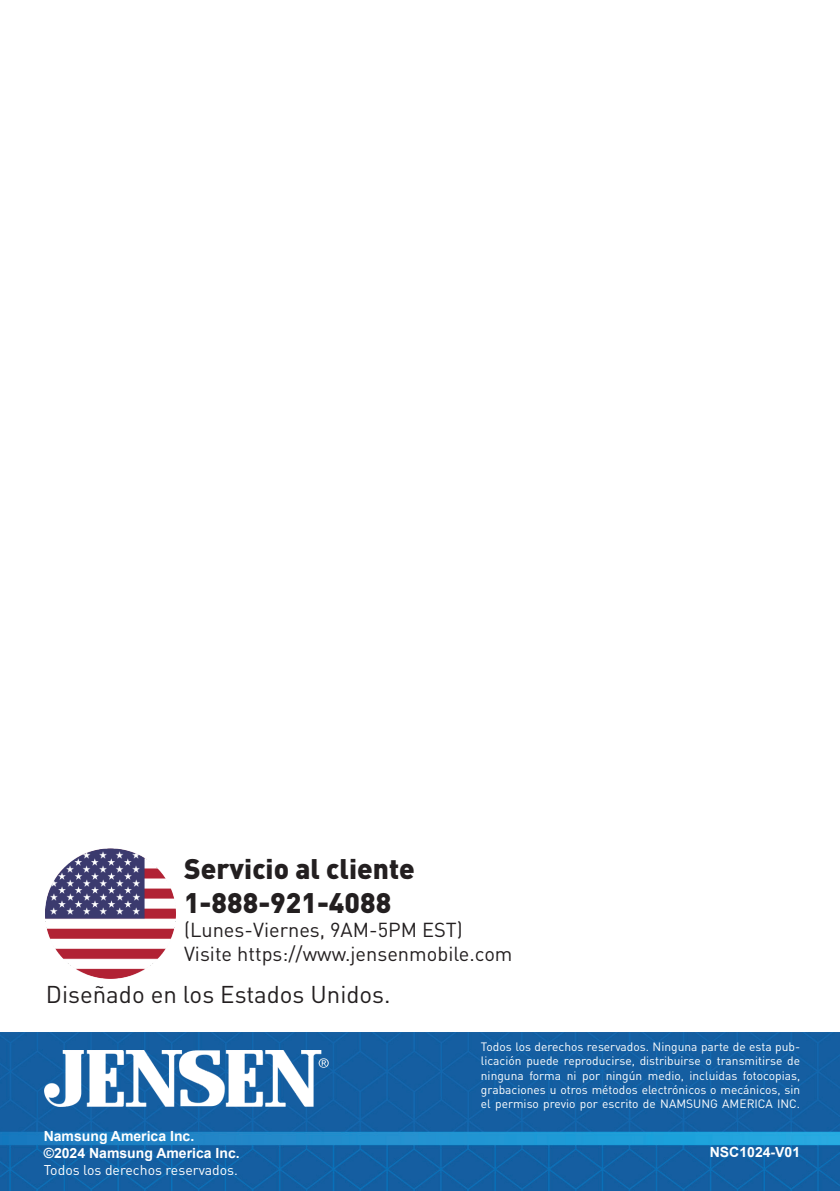
<style>
.page{position:relative;width:840px;height:1191px;background:#fff}
.page>*{position:absolute;margin:0;border:0;box-sizing:border-box;transform-origin:0 0}
.t1{font:900 28px/33.6px "DIN Pro";color:#231f20}
.t2{font:24px "DIN Pro";color:#231f20}
.t3{font:20px/24px "DIN Pro";color:#231f20}
.t4{font:700 14px/16.8px "Arial";color:#fff}
.t5{font:14px "DIN Pro";color:#fff}
.t6{font:12px/14.4px "DIN Pro";color:#fff;text-align:justify}
</style>
<div class="page">
<img style="left:0;top:1033px;width:839px;height:158px">
<img style="left:45px;top:848px;width:130px;height:130px">
<img style="left:45px;top:1050px;width:283px;height:57px">
<h1 class="t1" style="left:184px;top:851px;width:232px">Servicio al cliente<br>1-888-921-4088</h1>
<h3 class="t3" style="left:184px;top:916px;width:330px">(Lunes-Viernes, 9AM-5PM EST)<br>Visite https://www.jensenmobile.com</h3>
<h2 class="t2" style="left:46px;top:977px;width:346px">Diseñado en los Estados Unidos.</h2>
<p class="t4" style="left:44px;top:1127px;width:197px">Namsung America Inc.<br>©2024 Namsung America Inc.</p>
<p class="t5" style="left:44px;top:1160px;width:196px">Todos los derechos reservados.</p>
<p class="t6" style="left:480px;top:1038px;width:320px">Todos los derechos reservados. Ninguna parte de esta pub&shy;licación puede reproducirse, distribuirse o transmitirse de ninguna forma ni por ningún medio, incluidas fotocopias, grabaciones u otros métodos electrónicos o mecánicos, sin el permiso previo por escrito de NAMSUNG AMERICA INC.</p>
<p class="t4" style="left:709px;top:1144px;width:92px">NSC1024-V01</p>
</div>
